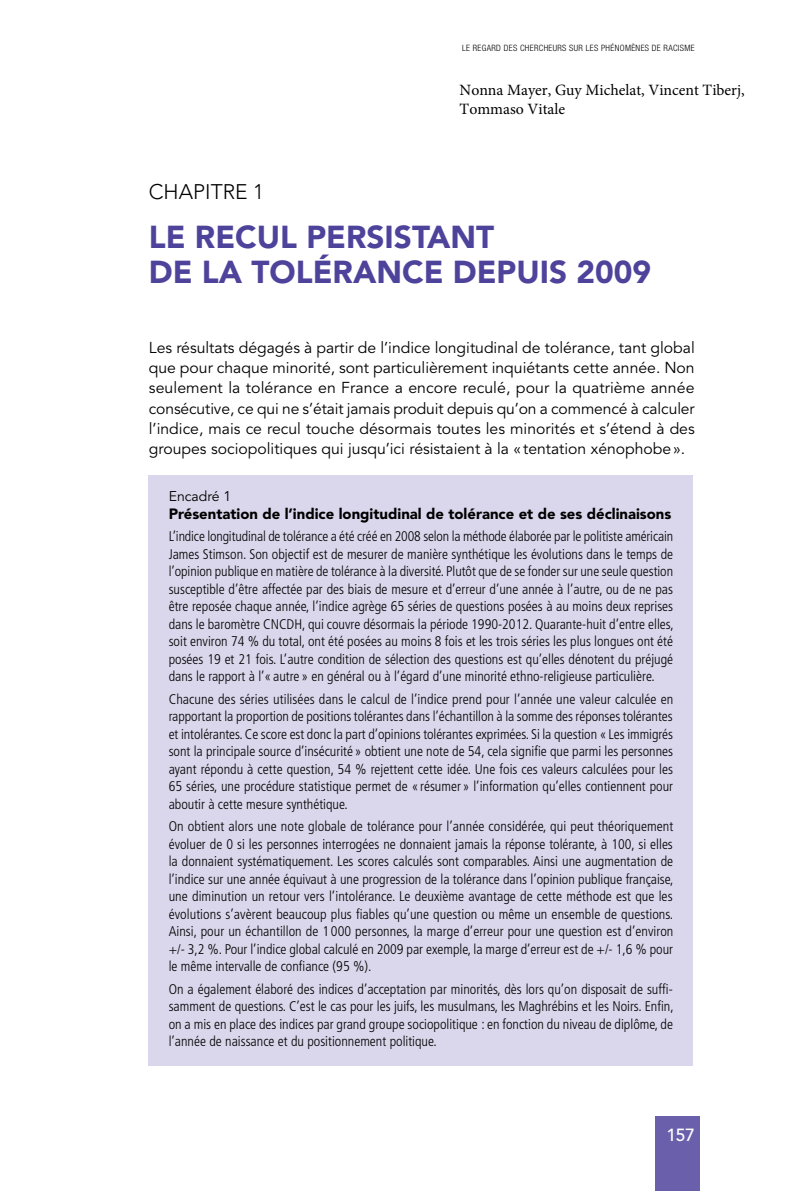
<style>
.page{position:relative;width:794px;height:1191px;background:#fff}
.page>*{position:absolute;margin:0;border:0;box-sizing:border-box;transform-origin:0 0}
.t1{font:900 31.5px "Avenir LT Std";color:#4e439b}
.t2{font:300 21px "Avenir LT Std";color:#000}
.t3{font:500 17.5px "Avenir LT Std";color:#fff}
.t4{font:15.75px/20.1px "Avenir LT Std";color:#000;text-align:justify}
.t5{font:15.75px/18.9px "Minion Pro";color:#000}
.t6{font:900 14.88px "Avenir LT Std";color:#000}
.t7{font:300 condensed 14px/17.5px "Frutiger LT Std";color:#000;text-align:justify}
.t8{font:14px "Avenir LT Std";color:#000}
.t9{font:300 condensed 8.75px "Helvetica Neue LT Std";letter-spacing:.04em;color:#000}
.s1{font-weight:900;font-style:italic;color:#4e439b}
</style>
<div class="page">
<div style="left:655px;top:1116px;width:44px;height:75px;background:#6a5faa"></div>
<div style="left:149px;top:476px;width:544px;height:590px;background:#dad6eb"></div>
<p class="t9" style="left:462px;top:43px;width:234px">LE REGARD DES CHERCHEURS SUR LES PHÉNOMÈNES DE RACISME</p>
<p class="t5" style="left:459px;top:80px;width:287px">Nonna Mayer, Guy Michelat, Vincent Tiberj,<br>Tommaso Vitale</p>
<h2 class="t2" style="left:149px;top:179px;width:117px">CHAPITRE 1</h2>
<h1 class="t1" style="left:149px;top:218px;width:67px">Le recul</h1>
<h1 class="t1" style="left:306px;top:218px;width:20px">persistant</h1>
<h1 class="t1" style="left:149px;top:253px;width:125px">dela tolérance</h1>
<h1 class="t1" style="left:453px;top:253px;width:43px">depuis</h1>
<h1 class="t1" style="left:576px;top:253px;width:76px">2009</h1>
<p class="t4" style="left:149px;top:338px;width:547px">Les résultats dégagés à partir de l’indice longitudinal de tolérance, tant global que pour chaque minorité, sont particulièrement inquiétants cette année. Non seulement la tolérance en France a encore reculé, pour la quatrième année consécutive, ce qui ne s’était jamais produit depuis qu’on a commencé à calculer l’indice, mais ce recul touche désormais toutes les minorités et s’étend à des groupes sociopolitiques qui jusqu’ici résistaient à la « tentation xénophobe».</p>
<p class="t8" style="left:169px;top:488px;width:64px">Encadré 1</p>
<p class="t6" style="left:169px;top:504px;width:504px">Présentation de l’indice longitudinal de tolérance et de ses déclinaisons</p>
<p class="t7" style="left:169px;top:528px;width:506px">L’indice longitudinal de tolérance a été créé en 2008 selon la méthode élaborée par le politiste américain James Stimson. Son objectif est de mesurer de manière synthétique les évolutions dans le temps de l’opinion publique en matière de tolérance à la diversité. Plutôt que de se fonder sur une seule question susceptible d’être affectée par des biais de mesure et d’erreur d’une année à l’autre, ou de ne pas être reposée chaque année, l’indice agrège 65 séries de questions posées à au moins deux reprises dans le baromètre CNCDH, qui couvre désormais la période 1990-2012. Quarante-huit d’entre elles, soit environ 74 % du total, ont été posées au moins 8 fois et les trois séries les plus longues ont été posées 19 et 21 fois. L’autre condition de sélection des questions est qu’elles dénotent du préjugé dans le rapport à l’« autre » en général ou à l’égard d’une minorité ethno-religieuse particulière.</p>
<p class="t7" style="left:169px;top:690px;width:506px">Chacune des séries utilisées dans le calcul de l’indice prend pour l’année une valeur calculée en rapportant la proportion de positions tolérantes dans l’échantillon à la somme des réponses tolérantes et intolérantes. Ce score est donc la part d’opinions tolérantes exprimées. Si la question « Les immigrés sont la principale source d’insécurité » obtient une note de 54, cela signifie que parmi les personnes ayant répondu à cette question, 54 % rejettent cette idée. Une fois ces valeurs calculées pour les 65 séries, une procédure statistique permet de « résumer » l’information qu’elles contiennent pour aboutir à cette mesure synthétique.</p>
<p class="t7" style="left:169px;top:818px;width:506px">On obtient alors une note globale de tolérance pour l’année considérée, qui peut théoriquement évoluer de 0 si les personnes interrogées ne donnaient jamais la réponse tolérante, à 100, si elles la donnaient systématiquement. Les scores calculés sont comparables. Ainsi une augmentation de l’indice sur une année équivaut à une progression de la tolérance dans l’opinion publique française, une diminution un retour vers l’intolérance. Le deuxième avantage de cette méthode est que les évolutions s’avèrent beaucoup plus fiables qu’une question ou même un ensemble de questions.<br>Ainsi, pour un échantillon de 1 000 personnes, la marge d’erreur pour une question est d’environ +/- 3,2 %. Pour l’indice global calculé en 2009 par exemple, la marge d’erreur est de +/- 1,6 % pour le même intervalle de confiance (95 %).</p>
<p class="t7" style="left:169px;top:980px;width:506px">On a également élaboré des indices d’acceptation par minorités, dès lors qu’on disposait de suffi&shy;samment de questions. C’est le cas pour les juifs, les musulmans, les Maghrébins et les Noirs. Enfin, on a mis en place des indices par grand groupe sociopolitique : en fonction du niveau de diplôme, de l’année de naissance et du positionnement politique.</p>
<p class="t3" style="left:663px;top:1125px;width:33px"><span class="s1">1</span>157</p>
</div>
